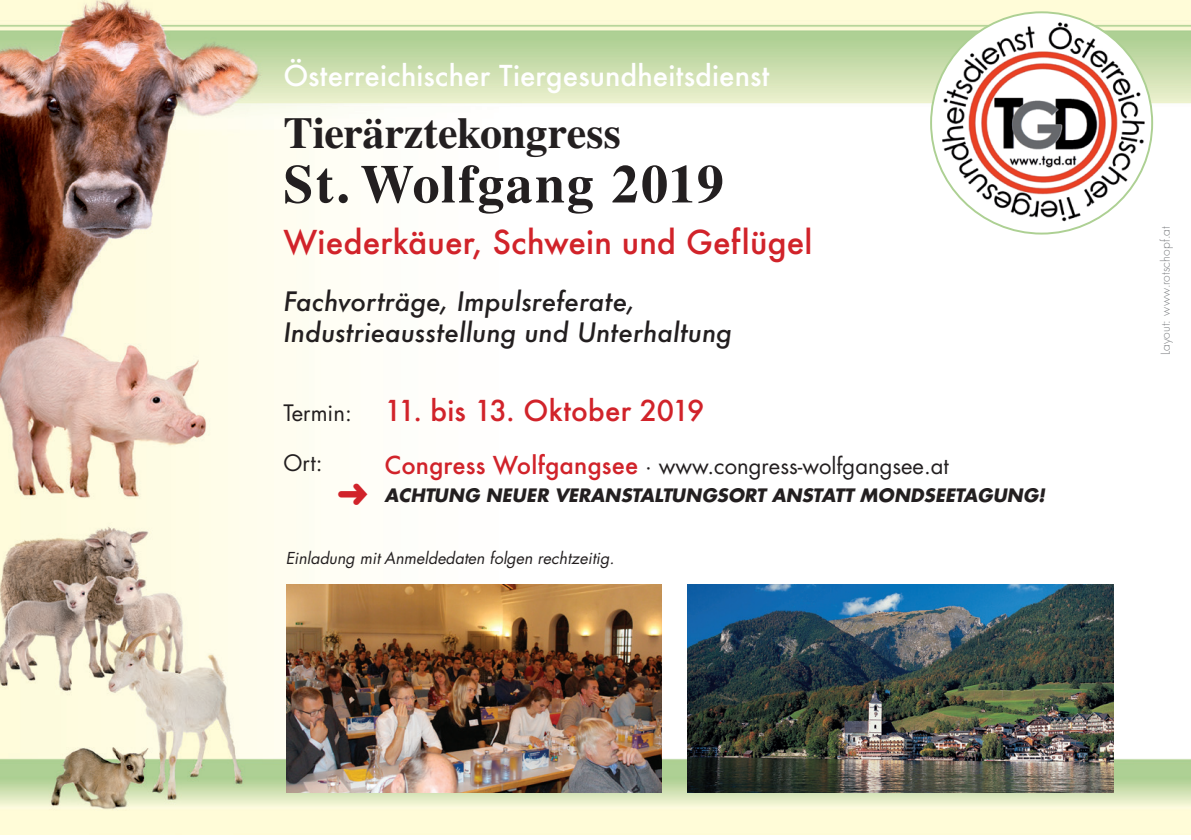
<style>
.page{position:relative;width:1191px;height:840px;background:#fff}
.page>*{position:absolute;margin:0;border:0;box-sizing:border-box;transform-origin:0 0}
.t1{font:700 54px "STIX General";letter-spacing:.025em;color:#231f20}
.t2{font:700 44px "STIX General";letter-spacing:-.005em;color:#231f20}
.t3{font:500 32px "Futura";letter-spacing:.005em;color:#d1232a}
.t4{font:500 28px "Futura";letter-spacing:.005em;color:#fff}
.t5{font:500 28px "Futura";color:#d1232a}
.t6{font:italic 500 26px/31.2px "Futura";color:#231f20}
.t7{font:22px "Futura";color:#231f20}
.t8{font:italic 700 18px "Futura";letter-spacing:.005em;color:#231f20}
.t9{font:italic 16px "Futura";color:#231f20}
.t10{font:300 12px "Futura";letter-spacing:.015em;color:#7e8083}
.s1{font-weight:400;font-size:22px;color:#231f20}
.s2{font-weight:500;font-size:24px;color:#d1232a}
</style>
<div class="page">
<img style="left:0;top:0;width:1191px;height:833px">
<img style="left:287px;top:583px;width:374px;height:209px">
<img style="left:687px;top:583px;width:426px;height:209px">
<img style="left:937px;top:15px;width:209px;height:215px">
<svg style="left:338px;top:482px;width:29px;height:22px"></svg>
<p class="t4" style="left:283px;top:56px;width:488px">Österreichischer Tiergesundheitsdienst</p>
<h2 class="t2" style="left:283px;top:102px;width:339px">Tierärztekongress</h2>
<h1 class="t1" style="left:283px;top:145px;width:442px">St. Wolfgang 2019</h1>
<p class="t3" style="left:283px;top:220px;width:530px">Wiederkäuer, Schwein und Gef lügel</p>
<p class="t6" style="left:283px;top:285px;width:450px">Fachvorträge, Impulsreferate,<br>Industrieausstellung und Unterhaltung</p>
<p class="t5" style="left:284px;top:391px;width:422px"><span class="s1">Termin:</span> 11. bis 13. Oktober 2019</p>
<p class="t7" style="left:284px;top:448px;width:40px">Ort:</p>
<p class="t7" style="left:384px;top:450px;width:566px"><span class="s2">Congress Wolfgangsee</span> · www.congress-wolfgangsee.at</p>
<p class="t8" style="left:384px;top:482px;width:662px">ACHTUNG NEUER VERANSTALTUNGSORT ANSTATT MONDSEETAGUNG!</p>
<p class="t9" style="left:286px;top:546px;width:330px">Einladung mit Anmeldedaten folgen rechtzeitig.</p>
<p class="t10" style="left:1157px;top:355px;width:130px;rotate:-90deg">Layout: www.rotschopf.at</p>
</div>
